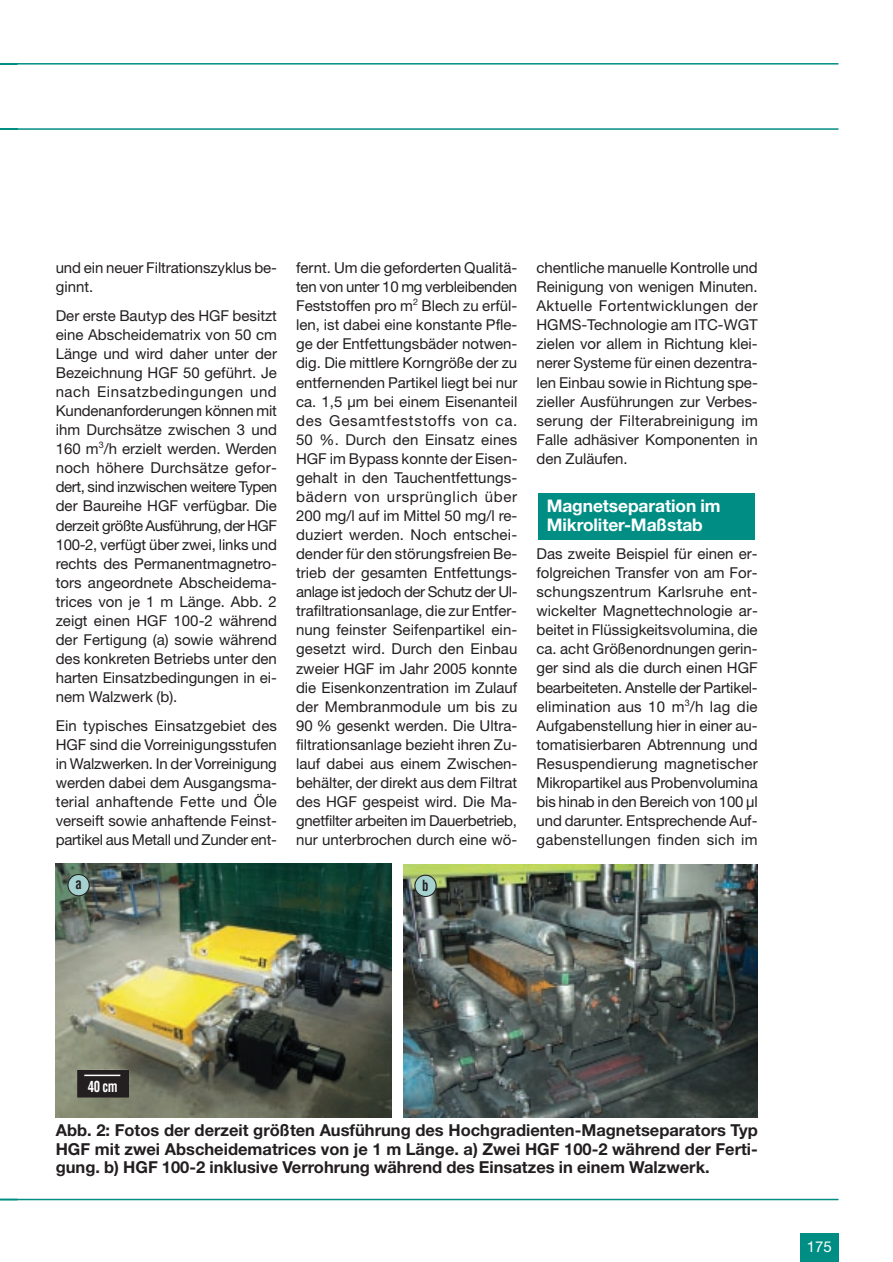
<style>
.page{position:relative;width:893px;height:1262px;background:#fff}
.page>*{position:absolute;margin:0;border:0;box-sizing:border-box;transform-origin:0 0}
.t1{font:700 17.4px/18.8px "Helvetica Neue";letter-spacing:-.005em;color:#fff}
.t2{font:700 16.5px/18.8px "Helvetica Neue";color:#231f20;text-align:justify}
.t3{font:15px/19px "Helvetica Neue";color:#231f20;text-align:justify}
.t4{font:700 condensed 15px "Helvetica";color:#fff;scale:.85 1}
.t5{font:15px "Helvetica Neue";color:#fff}
.t6{font:700 condensed 15px "Helvetica";color:#231f20;scale:.85 1}
</style>
<div class="page">
<div style="left:538px;top:493px;width:217px;height:47px;background:#008e84"></div>
<div style="left:800px;top:1233px;width:38px;height:29px;background:#008e84"></div>
<hr style="left:0;top:63px;width:838px;height:2px;background:#008e84">
<hr style="left:0;top:128px;width:838px;height:2px;background:#008e84">
<hr style="left:0;top:1198px;width:838px;height:2px;background:#008e84">
<svg style="left:0;top:1198px;width:17px;height:1px"></svg>
<img style="left:56px;top:864px;width:336px;height:253px">
<img style="left:403px;top:864px;width:354px;height:253px">
<div style="left:78px;top:1070px;width:50px;height:27px;background:#231f20"></div>
<div style="left:77px;top:1070px;width:52px;height:27px;border:1px solid #231f20"></div>
<hr style="left:84px;top:1074px;width:36px;height:2px;background:#fff">
<svg style="left:67px;top:874px;width:23px;height:22px"></svg>
<svg style="left:414px;top:874px;width:22px;height:23px"></svg>
<p class="t3" style="left:56px;top:260px;width:223px">und ein neuer Filtrationszyklus be&shy;ginnt.</p>
<p class="t3" style="left:56px;top:307px;width:223px">Der erste Bautyp des HGF besitzt eine Abscheidematrix von 50 cm Länge und wird daher unter der Bezeichnung HGF 50 geführt. Je nach Einsatzbedingungen und Kundenanforderungen können mit ihm Durchsätze zwischen 3 und 160 m<sup>3</sup>/h erzielt werden. Werden noch höhere Durchsätze gefor&shy;dert, sind inzwischen weitere Typen der Baureihe HGF verfügbar. Die derzeit größte Ausführung, der HGF 100-2, verfügt über zwei, links und rechts des Permanentmagnetro&shy;tors angeordnete Abscheidema&shy;trices von je 1 m Länge. Abb. 2 zeigt einen HGF 100-2 während der Fertigung (a) sowie während des konkreten Betriebs unter den harten Einsatzbedingungen in ei&shy;nem Walzwerk (b).</p>
<p class="t3" style="left:56px;top:717px;width:223px">Ein typisches Einsatzgebiet des HGF sind die Vorreinigungsstufen in Walzwerken. In der Vorreinigung werden dabei dem Ausgangsma&shy;terial anhaftende Fette und Öle verseift sowie anhaftende Feinst&shy;partikel aus Metall und Zunder ent-</p>
<p class="t3" style="left:296px;top:260px;width:223px">fernt. Um die geforderten Qualitä&shy;ten von unter 10 mg verbleibenden Feststoffen pro m<sup>2</sup> Blech zu erfül&shy;len, ist dabei eine konstante Pfle&shy;ge der Entfettungsbäder notwen&shy;dig. Die mittlere Korngröße der zu entfernenden Partikel liegt bei nur ca. 1,5 µm bei einem Eisenanteil des Gesamtfeststoffs von ca.<br>50 %. Durch den Einsatz eines HGF im Bypass konnte der Eisen&shy;gehalt in den Tauchentfettungs&shy;bädern von ursprünglich über 200 mg/l auf im Mittel 50 mg/l re&shy;duziert werden. Noch entschei&shy;dender für den störungsfreien Be&shy;trieb der gesamten Entfettungs&shy;anlage ist jedoch der Schutz der Ul&shy;trafiltrationsanlage, die zur Entfer&shy;nung feinster Seifenpartikel ein&shy;gesetzt wird. Durch den Einbau zweier HGF im Jahr 2005 konnte die Eisenkonzentration im Zulauf der Membranmodule um bis zu 90 % gesenkt werden. Die Ultra&shy;filtrationsanlage bezieht ihren Zu&shy;lauf dabei aus einem Zwischen&shy;behälter, der direkt aus dem Filtrat des HGF gespeist wird. Die Ma&shy;gnetfilter arbeiten im Dauerbetrieb, nur unterbrochen durch eine wö-</p>
<p class="t3" style="left:536px;top:260px;width:223px">chentliche manuelle Kontrolle und Reinigung von wenigen Minuten.<br>Aktuelle Fortentwicklungen der HGMS-Technologie am ITC-WGT zielen vor allem in Richtung klei&shy;nerer Systeme für einen dezentra&shy;len Einbau sowie in Richtung spe&shy;zieller Ausführungen zur Verbes&shy;serung der Filterabreinigung im Falle adhäsiver Komponenten in den Zuläufen.</p>
<p class="t1" style="left:546px;top:498px;width:175px">Magnetseparation im<br>Mikroliter-Maßstab</p>
<p class="t3" style="left:536px;top:545px;width:223px">Das zweite Beispiel für einen er&shy;folgreichen Transfer von am For&shy;schungszentrum Karlsruhe ent&shy;wickelter Magnettechnologie ar&shy;beitet in Flüssigkeitsvolumina, die ca. acht Größenordnungen gerin&shy;ger sind als die durch einen HGF bearbeiteten. Anstelle der Partikel&shy;elimination aus 10 m<sup>3</sup>/h lag die Aufgabenstellung hier in einer au&shy;tomatisierbaren Abtrennung und Resuspendierung magnetischer Mikropartikel aus Probenvolumina bis hinab in den Bereich von 100 µl und darunter. Entsprechende Auf&shy;gabenstellungen finden sich im</p>
<p class="t6" style="left:75px;top:878px;width:9px">a</p>
<p class="t6" style="left:422px;top:879px;width:9px">b</p>
<p class="t4" style="left:88px;top:1080px;width:37px">40 cm</p>
<p class="t2" style="left:56px;top:1122px;width:703px">Abb. 2: Fotos der derzeit größten Ausführung des Hochgradienten-Magnetseparators Typ HGF mit zwei Abscheidematrices von je 1 m Länge. a) Zwei HGF 100-2 während der Ferti&shy;gung. b) HGF 100-2 inklusive Verrohrung während des Einsatzes in einem Walzwerk.</p>
<p class="t5" style="left:806px;top:1241px;width:27px">175</p>
</div>
